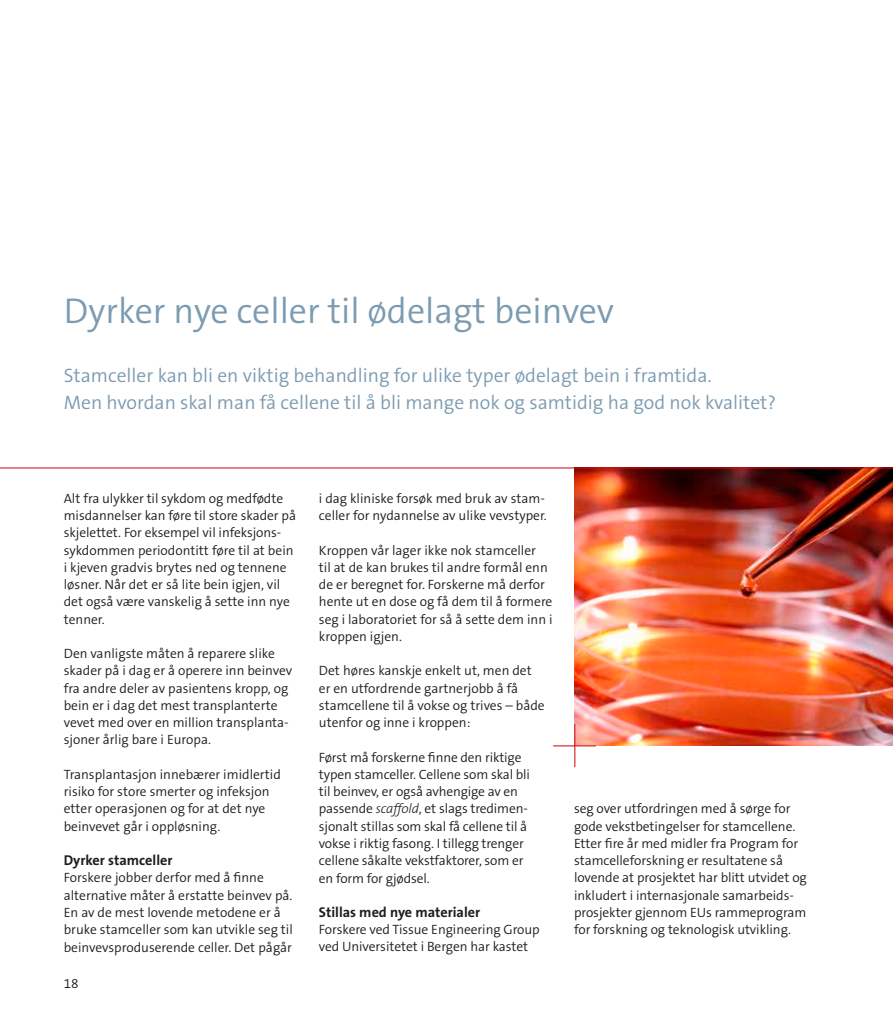
<style>
.page{position:relative;width:893px;height:1021px;background:#fff}
.page>*{position:absolute;margin:0;border:0;box-sizing:border-box;transform-origin:0 0}
.t1{font:300 36px "The Sans B4";color:#7c9bb1}
.t2{font:300 19.5px/27px "The Sans B4";color:#7c9bb1}
.t3{font:700 14.25px "The Sans B7";color:#1d1d1b}
.t4{font:300 13.5px/17.2px "The Sans B4";letter-spacing:-.005em;color:#1d1d1b}
.s1{font-family:"The Sans B3";font-style:italic}
</style>
<div class="page">
<img style="left:575px;top:468px;width:318px;height:277px">
<hr style="left:0;top:467px;width:893px;height:1px;background:#cc1013">
<hr style="left:574px;top:723px;width:1px;height:44px;background:#cc1013">
<hr style="left:553px;top:745px;width:43px;height:1px;background:#cc1013">
<h1 class="t1" style="left:64px;top:292px;width:552px">Dyrker nye celler til ødelagt beinvev</h1>
<h2 class="t2" style="left:64px;top:363px;width:714px">Stamceller kan bli en viktig behandling for ulike typer ødelagt bein i framtida.<br>Men hvordan skal man få cellene til å bli mange nok og samtidig ha god nok kvalitet?</h2>
<p class="t4" style="left:64px;top:490px;width:234px">Alt fra ulykker til sykdom og medfødte misdannelser kan føre til store skader på skjelettet. For eksempel vil infeksjons&shy;sykdommen periodontitt føre til at bein i kjeven gradvis brytes ned og tennene løsner. Når det er så lite bein igjen, vil det også være vanskelig å sette inn nye tenner.</p>
<p class="t4" style="left:64px;top:645px;width:230px">Den vanligste måten å reparere slike skader på i dag er å operere inn beinvev fra andre deler av pasientens kropp, og bein er i dag det mest transplanterte vevet med over en million transplanta&shy;sjoner årlig bare i Europa.</p>
<p class="t4" style="left:64px;top:766px;width:219px">Transplantasjon innebærer imidlertid risiko for store smerter og infeksjon etter operasjonen og for at det nye beinvevet går i oppløsning.</p>
<p class="t3" style="left:64px;top:852px;width:110px">Dyrker stamceller</p>
<p class="t4" style="left:64px;top:870px;width:231px">Forskere jobber derfor med å finne alternative måter å erstatte beinvev på.<br>En av de mest lovende metodene er å bruke stamceller som kan utvikle seg til beinvevsproduserende celler. Det pågår</p>
<p class="t4" style="left:64px;top:975px;width:16px">18</p>
<p class="t4" style="left:319px;top:490px;width:229px">i dag kliniske forsøk med bruk av stam&shy;celler for nydannelse av ulike vevstyper.</p>
<p class="t4" style="left:319px;top:542px;width:235px">Kroppen vår lager ikke nok stamceller<br>til at de kan brukes til andre formål enn de er beregnet for. Forskerne må derfor hente ut en dose og få dem til å formere seg i laboratoriet for så å sette dem inn i kroppen igjen.</p>
<p class="t4" style="left:319px;top:663px;width:227px">Det høres kanskje enkelt ut, men det er en utfordrende gartnerjobb å få stamcellene til å vokse og trives – både utenfor og inne i kroppen:</p>
<p class="t4" style="left:319px;top:749px;width:213px">Først må forskerne finne den riktige typen stamceller. Cellene som skal bli til beinvev, er også avhengige av en passende <span class="s1">scaffold</span>, et slags tredimen&shy;sjonalt stillas som skal få cellene til å vokse i riktig fasong. I tillegg trenger cellene såkalte vekstfaktorer, som er en form for gjødsel.</p>
<p class="t3" style="left:319px;top:904px;width:163px">Stillas med nye materialer</p>
<p class="t4" style="left:319px;top:921px;width:222px">Forskere ved Tissue Engineering Group ved Universitetet i Bergen har kastet</p>
<p class="t4" style="left:574px;top:801px;width:234px">seg over utfordringen med å sørge for gode vekstbetingelser for stamcellene.<br>Etter fire år med midler fra Program for stamcelleforskning er resultatene så lovende at prosjektet har blitt utvidet og inkludert i internasjonale samarbeids&shy;prosjekter gjennom EUs rammeprogram for forskning og teknologisk utvikling.</p>
</div>
